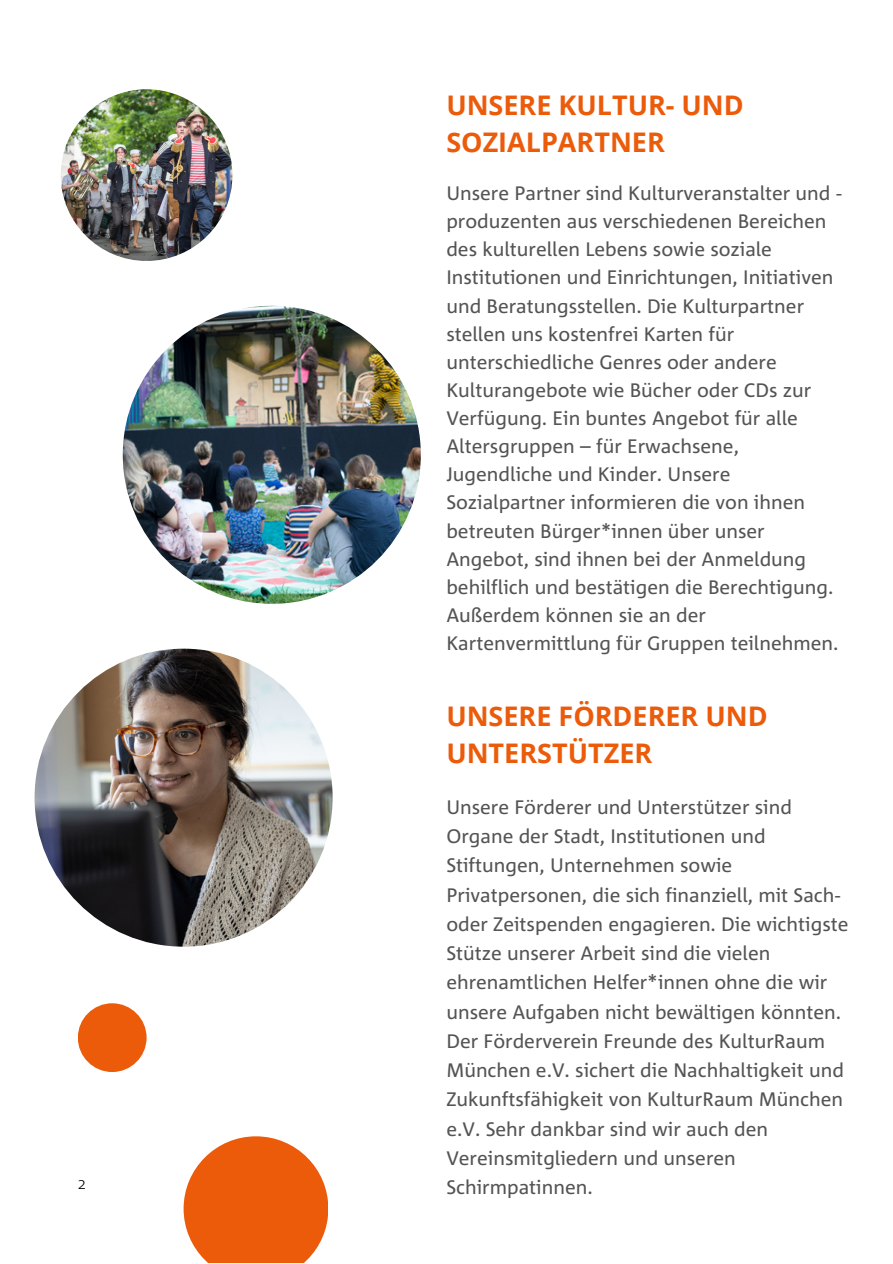
<style>
.page{position:relative;width:893px;height:1264px;background:#fff}
.page>*{position:absolute;margin:0;border:0;box-sizing:border-box;transform-origin:0 0}
.t1{font:700 27px/37px "Open Sans";color:#eb5b0a}
.t2{font:19.5px/28px "Corpid C1";color:#545454}
.t3{font:300 15px "Corpid C1";color:#000}
</style>
<div class="page">
<svg style="left:183px;top:1136px;width:145px;height:126px"></svg>
<div style="left:78px;top:1003px;width:69px;height:68px;background:#eb5b0a;border-radius:50%"></div>
<img style="left:61px;top:89px;width:171px;height:172px;border-radius:50%">
<img style="left:123px;top:306px;width:298px;height:298px;border-radius:50%">
<img style="left:35px;top:648px;width:297px;height:298px;border-radius:50%">
<p class="t3" style="left:78px;top:1174px;width:10px">2</p>
<h1 class="t1" style="left:446px;top:86px;width:299px">UNSERE KULTUR- UND<br>SOZIALPARTNER</h1>
<p class="t2" style="left:446px;top:179px;width:397px">Unsere Partner sind Kulturveranstalter und - produzenten aus verschiedenen Bereichen des kulturellen Lebens sowie soziale Institutionen und Einrichtungen, Initiativen und Beratungsstellen. Die Kulturpartner stellen uns kostenfrei Karten für unterschiedliche Genres oder andere Kulturangebote wie Bücher oder CDs zur Verfügung. Ein buntes Angebot für alle Altersgruppen – für Erwachsene, Jugendliche und Kinder. Unsere Sozialpartner informieren die von ihnen betreuten Bürger*innen über unser Angebot, sind ihnen bei der Anmeldung behilflich und bestätigen die Berechtigung.<br>Außerdem können sie an der Kartenvermittlung für Gruppen teilnehmen.</p>
<h1 class="t1" style="left:446px;top:696px;width:323px">UNSERE FÖRDERER UND<br>UNTERSTÜTZER</h1>
<p class="t2" style="left:446px;top:792px;width:403px;line-height:29.2px">Unsere Förderer und Unterstützer sind Organe der Stadt, Institutionen und Stiftungen, Unternehmen sowie Privatpersonen, die sich finanziell, mit Sach&shy;oder Zeitspenden engagieren. Die wichtigste Stütze unserer Arbeit sind die vielen ehrenamtlichen Helfer*innen ohne die wir unsere Aufgaben nicht bewältigen könnten.<br>Der Förderverein Freunde des KulturRaum München e.V. sichert die Nachhaltigkeit und Zukunftsfähigkeit von KulturRaum München e.V. Sehr dankbar sind wir auch den Vereinsmitgliedern und unseren Schirmpatinnen.</p>
</div>
